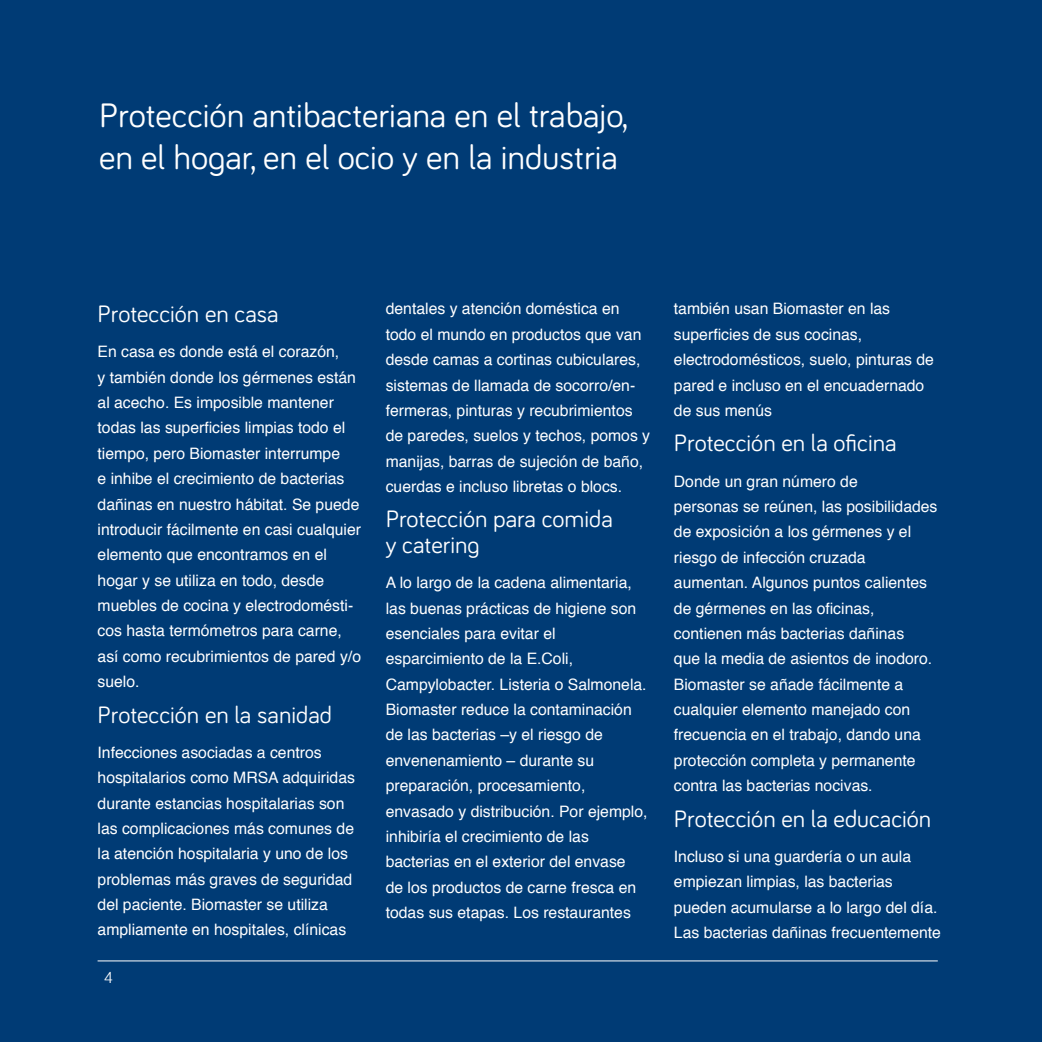
<style>
.page{position:relative;width:1042px;height:1042px;background:#003b75}
.page>*{position:absolute;margin:0;border:0;box-sizing:border-box;transform-origin:0 0}
.t1{font:35px/42px "Bariol";color:#fff}
.t2{font:24.5px/25.4px "Bariol";color:#fff}
.t3{font:15.75px/25.4px "Helvetica";color:#fff}
.t4{font:300 15.75px "Helvetica";color:#fff}
</style>
<div class="page">
<hr style="left:98px;top:960px;width:840px;height:1px;background:#fff">
<h1 class="t1" style="left:99px;top:92px;width:530px">Protección antibacteriana en el trabajo, en el hogar, en el ocio y en la industria</h1>
<h2 class="t2" style="left:98px;top:300px;width:183px">Protección en casa</h2>
<p class="t3" style="left:98px;top:339px;width:265px">En casa es donde está el corazón,<br>y también donde los gérmenes están al acecho. Es imposible mantener todas las superficies limpias todo el tiempo, pero Biomaster interrumpe<br>e inhibe el crecimiento de bacterias dañinas en nuestro hábitat. Se puede introducir fácilmente en casi cualquier elemento que encontramos en el hogar y se utiliza en todo, desde muebles de cocina y electrodomésti&shy;cos hasta termómetros para carne, así como recubrimientos de pared y/o suelo.</p>
<h2 class="t2" style="left:98px;top:700px;width:236px">Protección en la sanidad</h2>
<p class="t3" style="left:98px;top:740px;width:259px">Infecciones asociadas a centros hospitalarios como MRSA adquiridas durante estancias hospitalarias son las complicaciones más comunes de la atención hospitalaria y uno de los problemas más graves de seguridad del paciente. Biomaster se utiliza ampliamente en hospitales, clínicas</p>
<p class="t4" style="left:104px;top:963px;width:10px">4</p>
<p class="t3" style="left:386px;top:297px;width:266px">dentales y atención doméstica en todo el mundo en productos que van desde camas a cortinas cubiculares, sistemas de llamada de socorro/en&shy;fermeras, pinturas y recubrimientos de paredes, suelos y techos, pomos y manijas, barras de sujeción de baño, cuerdas e incluso libretas o blocs.</p>
<h2 class="t2" style="left:386px;top:505px;width:229px">Protección para comida y catering</h2>
<p class="t3" style="left:386px;top:570px;width:263px">A lo largo de la cadena alimentaria, las buenas prácticas de higiene son esenciales para evitar el esparcimiento de la E.Coli, Campylobacter. Listeria o Salmonela.<br>Biomaster reduce la contaminación de las bacterias –y el riesgo de envenenamiento – durante su preparación, procesamiento, envasado y distribución. Por ejemplo, inhibiría el crecimiento de las bacterias en el exterior del envase<br>de los productos de carne fresca en todas sus etapas. Los restaurantes</p>
<p class="t3" style="left:674px;top:297px;width:261px">también usan Biomaster en las superficies de sus cocinas, electrodomésticos, suelo, pinturas de pared e incluso en el encuadernado de sus menús</p>
<h2 class="t2" style="left:674px;top:429px;width:224px">Protección en la oficina</h2>
<p class="t3" style="left:674px;top:469px;width:265px">Donde un gran número de<br>personas se reúnen, las posibilidades de exposición a los gérmenes y el riesgo de infección cruzada aumentan. Algunos puntos calientes de gérmenes en las oficinas, contienen más bacterias dañinas<br>que la media de asientos de inodoro.<br>Biomaster se añade fácilmente a cualquier elemento manejado con frecuencia en el trabajo, dando una protección completa y permanente contra las bacterias nocivas.</p>
<h2 class="t2" style="left:674px;top:804px;width:259px">Protección en la educación</h2>
<p class="t3" style="left:674px;top:844px;width:269px">Incluso si una guardería o un aula empiezan limpias, las bacterias pueden acumularse a lo largo del día.<br>Las bacterias dañinas frecuentemente</p>
</div>
